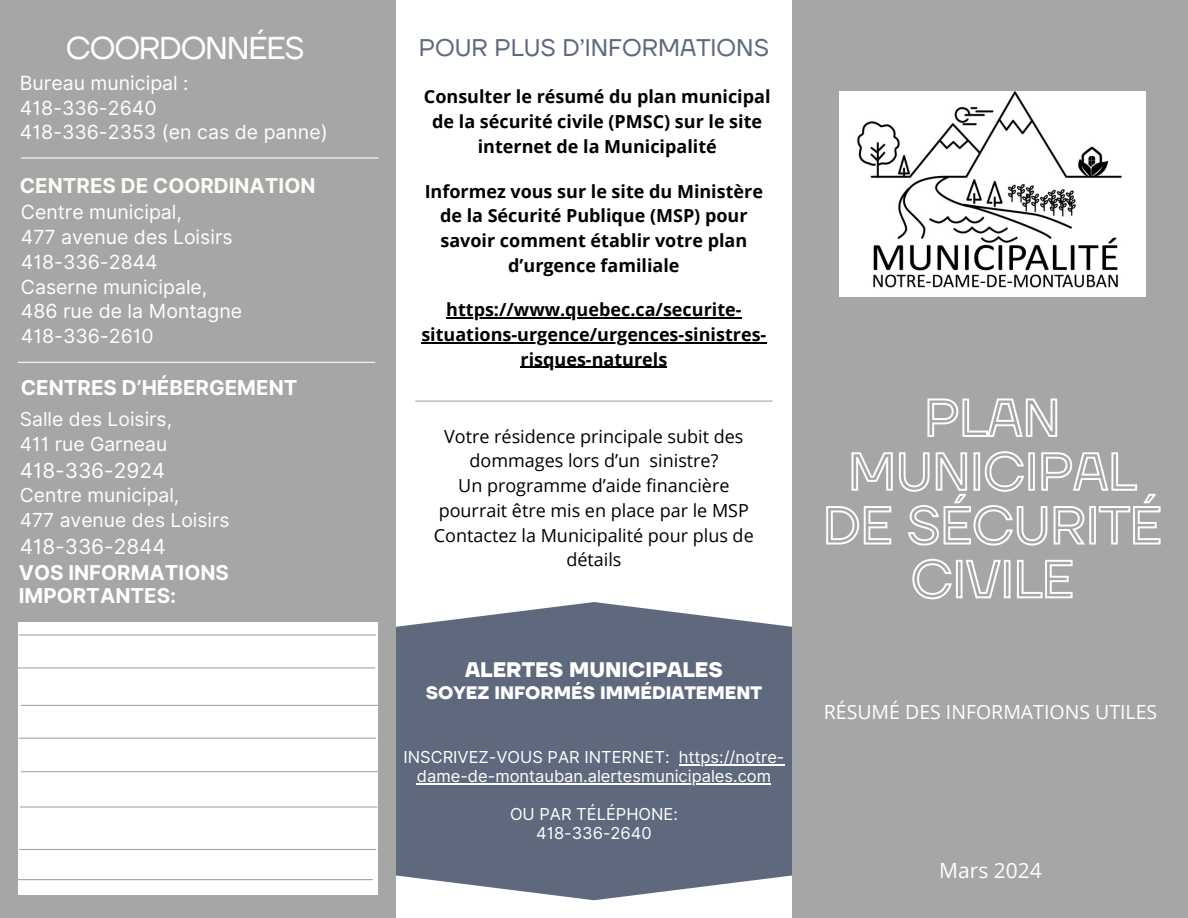
<style>
.page{position:relative;width:1188px;height:918px;background:#a6a6a6}
.page>*{position:absolute;margin:0;border:0;box-sizing:border-box;transform-origin:0 0}
.t1{font:31.5px "TT Firs Neue";letter-spacing:-.04em;color:#fff}
.t2{font:24px "TT Firs Neue";color:#5e697e}
.t3{font:700 21px "TT Firs Neue";color:#fff}
.t4{font:21px "Open Sans";color:#fff}
.t5{font:20.85px "Inter";color:#fff}
.t6{font:700 20.55px/23.7px "Inter";color:#fff}
.t7{font:700 20.55px "Inter";color:#fffcf7}
.t8{font:19.5px/24.8px "Inter";color:#fff}
.t9{font:19.5px "Open Sans";color:#fff}
.t10{font:19.35px/24.8px "Inter";color:#fff}
.t11{font:700 18px/24.8px "Open Sans";color:#000;text-align:center}
.t12{font:18px/24.8px "Open Sans";color:#000;text-align:center}
.t13{font:700 18px "TT Firs Neue";color:#fff}
.t14{font:16.5px/19.2px "Inter";color:#fff;text-align:center}
</style>
<div class="page">
<div style="left:396px;top:0;width:396px;height:918px;background:#fff"></div>
<hr style="left:18px;top:362px;width:357px;height:1px;background:#fffcf7">
<svg style="left:396px;top:602px;width:396px;height:298px;background:#6b7689"></svg>
<hr style="left:679px;top:764px;width:106px;height:1px;background:#fff">
<hr style="left:417px;top:783px;width:354px;height:1px;background:#fff">
<div style="left:19px;top:622px;width:359px;height:272px;background:#fff"></div>
<hr style="left:19px;top:634px;width:357px;height:2px;background:#a6a6a6">
<hr style="left:18px;top:667px;width:357px;height:1px;background:#a6a6a6">
<hr style="left:21px;top:705px;width:357px;height:1px;background:#a6a6a6">
<hr style="left:19px;top:738px;width:357px;height:1px;background:#a6a6a6">
<hr style="left:20px;top:806px;width:357px;height:2px;background:#a6a6a6">
<hr style="left:21px;top:771px;width:357px;height:1px;background:#a6a6a6">
<hr style="left:19px;top:849px;width:357px;height:1px;background:#a6a6a6">
<hr style="left:15px;top:879px;width:358px;height:1px;background:#a6a6a6">
<hr style="left:415px;top:401px;width:358px;height:1px;background:#a6a6a6">
<img style="left:839px;top:92px;width:306px;height:205px">
<svg style="left:927px;top:398px;width:131px;height:39px"></svg>
<svg style="left:826px;top:451px;width:335px;height:95px"></svg>
<svg style="left:912px;top:558px;width:161px;height:42px"></svg>
<hr style="left:446px;top:317px;width:296px;height:2px;background:#000">
<hr style="left:421px;top:342px;width:346px;height:1px;background:#000">
<hr style="left:521px;top:367px;width:146px;height:1px;background:#000">
<hr style="left:21px;top:157px;width:357px;height:2px;background:#fffcf7">
<h3 class="t1" style="left:66px;top:29px;width:240px">COORDONNÉES</h3>
<h4 class="t8" style="left:20px;top:70px;width:309px">Bureau municipal :<br>418-336-2640<br>418-336-2353 (en cas de panne)</h4>
<h6 class="t7" style="left:20px;top:173px;width:297px">CENTRES DE COORDINATION</h6>
<p class="t8" style="left:21px;top:200px;width:223px">Centre municipal,<br>477 avenue des Loisirs<br>418-336-2844<br>Caserne municipale,<br>486 rue de la Montagne<br>418-336-2610</p>
<h4 class="t6" style="left:21px;top:376px;width:278px">CENTRES D’HÉBERGEMENT</h4>
<h6 class="t10" style="left:20px;top:406px;width:154px">Salle des Loisirs,<br>411 rue Garneau</h6>
<h6 class="t5" style="left:20px;top:458px;width:147px">418-336-2924</h6>
<h6 class="t10" style="left:20px;top:483px;width:211px">Centre municipal,<br>477 avenue des Loisirs</h6>
<h6 class="t5" style="left:20px;top:534px;width:148px">418-336-2844</h6>
<h6 class="t6" style="left:19px;top:560px;width:212px">VOS INFORMATIONS<br>IMPORTANTES:</h6>
<p class="t2" style="left:419px;top:33px;width:352px">POUR PLUS D’INFORMATIONS</p>
<p class="t11" style="left:424px;top:84px;width:348px">Consulter le résumé du plan municipal de la sécurité civile (PMSC) sur le site internet de la Municipalité</p>
<p class="t11" style="left:425px;top:178px;width:340px">Informez vous sur le site du Ministère de la Sécurité Publique (MSP) pour savoir comment établir votre plan d’urgence familiale</p>
<p class="t11" style="left:446px;top:297px;width:297px">https://www.quebec.ca/securite-</p>
<p class="t11" style="left:421px;top:322px;width:347px">situations-urgence/urgences-sinistres-</p>
<p class="t11" style="left:521px;top:346px;width:148px">risques-naturels</p>
<h1 class="t12" style="left:444px;top:423px;width:301px">Votre résidence principale subit des dommages lors d’un sinistre?</h1>
<h5 class="t12" style="left:439px;top:473px;width:312px">Un programme d’aide financière pourrait être mis en place par le MSP</h5>
<h6 class="t12" style="left:434px;top:522px;width:321px">Contactez la Municipalité pour plus de détails</h6>
<p class="t3" style="left:465px;top:657px;width:259px">ALERTES MUNICIPALES</p>
<p class="t13" style="left:426px;top:682px;width:338px">SOYEZ INFORMÉS IMMÉDIATEMENT</p>
<p class="t14" style="left:403px;top:747px;width:383px">INSCRIVEZ-VOUS PAR INTERNET: https://notre&shy;dame-de-montauban.alertesmunicipales.com</p>
<p class="t14" style="left:510px;top:805px;width:169px">OU PAR TÉLÉPHONE:<br>418-336-2640</p>
<p class="t9" style="left:824px;top:699px;width:335px">RÉSUMÉ DES INFORMATIONS UTILES</p>
<p class="t4" style="left:939px;top:855px;width:104px">Mars 2024</p>
</div>
